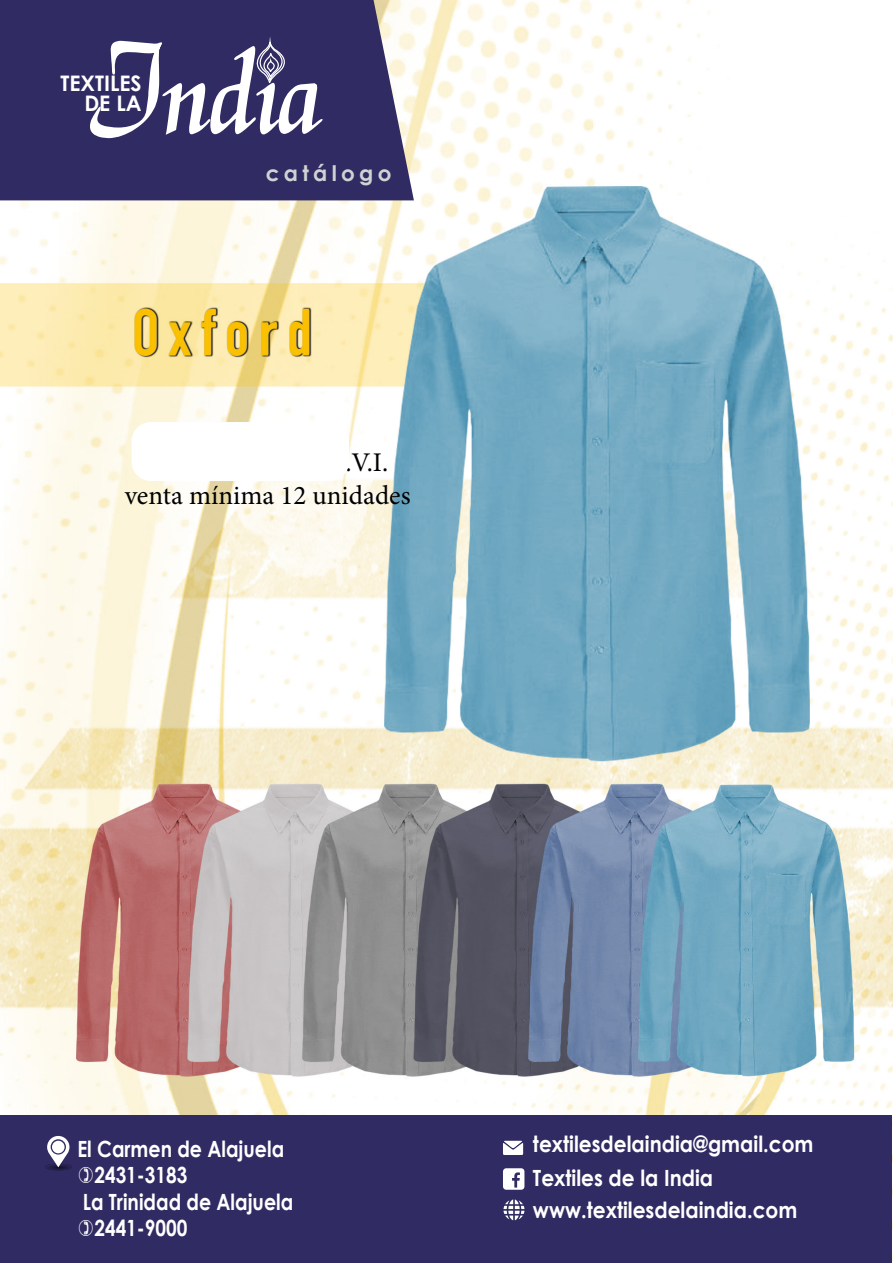
<style>
.page{position:relative;width:893px;height:1263px;background:#fff}
.page>*{position:absolute;margin:0;border:0;box-sizing:border-box;transform-origin:0 0}
.t1{font:27px/32.4px "Minion Pro";color:#000}
.t2{font:700 22.35px/32px "Century Gothic";color:#fff;scale:.9 1}
.t3{font:700 22.35px "Century Gothic";color:#fff;scale:.85 1}
.t4{font:700 21.6px "Century Gothic";letter-spacing:.2em;color:#d1d2d4}
.t5{font:700 21.45px/20.4px "Century Gothic";color:#fff;text-align:right}
</style>
<div class="page">
<img style="left:0;top:0;width:893px;height:1262px">
<div style="left:0;top:1116px;width:892px;height:147px;background:#302b62"></div>
<svg style="left:45px;top:1163px;width:27px;height:7px"></svg>
<svg style="left:47px;top:1136px;width:22px;height:31px"></svg>
<div style="left:52px;top:1141px;width:13px;height:12px;background:#fff;border-radius:50%"></div>
<svg style="left:503px;top:1168px;width:21px;height:22px"></svg>
<svg style="left:503px;top:1199px;width:21px;height:21px"></svg>
<svg style="left:503px;top:1141px;width:20px;height:14px"></svg>
<svg style="left:0;top:0;width:414px;height:200px;background:#3d386a"></svg>
<svg style="left:90px;top:41px;width:233px;height:97px"></svg>
<div style="left:132px;top:422px;width:217px;height:59px;background:#fff;border-radius:19px"></div>
<p class="t5" style="left:60px;top:72px;width:83px">TEXTILES<br>DE LA</p>
<p class="t4" style="left:266px;top:157px;width:127px">catálogo</p>
<p class="t1" style="left:125px;top:446px;width:287px;text-indent:212px">I.V.I. venta mínima 12 unidades</p>
<p class="t3" style="left:77px;top:1132px;width:245px">El Carmen de Alajuela</p>
<p class="t3" style="left:94px;top:1158px;width:111px">2431-3183</p>
<p class="t3" style="left:83px;top:1185px;width:249px">La Trinidad de Alajuela</p>
<p class="t3" style="left:94px;top:1211px;width:111px">2441-9000</p>
<p class="t2" style="left:533px;top:1127px;width:313px">textilesdelaindia@gmail.com</p>
<p class="t2" style="left:533px;top:1161px;width:295px">Textiles de la India www.textilesdelaindia.com</p>
</div>
